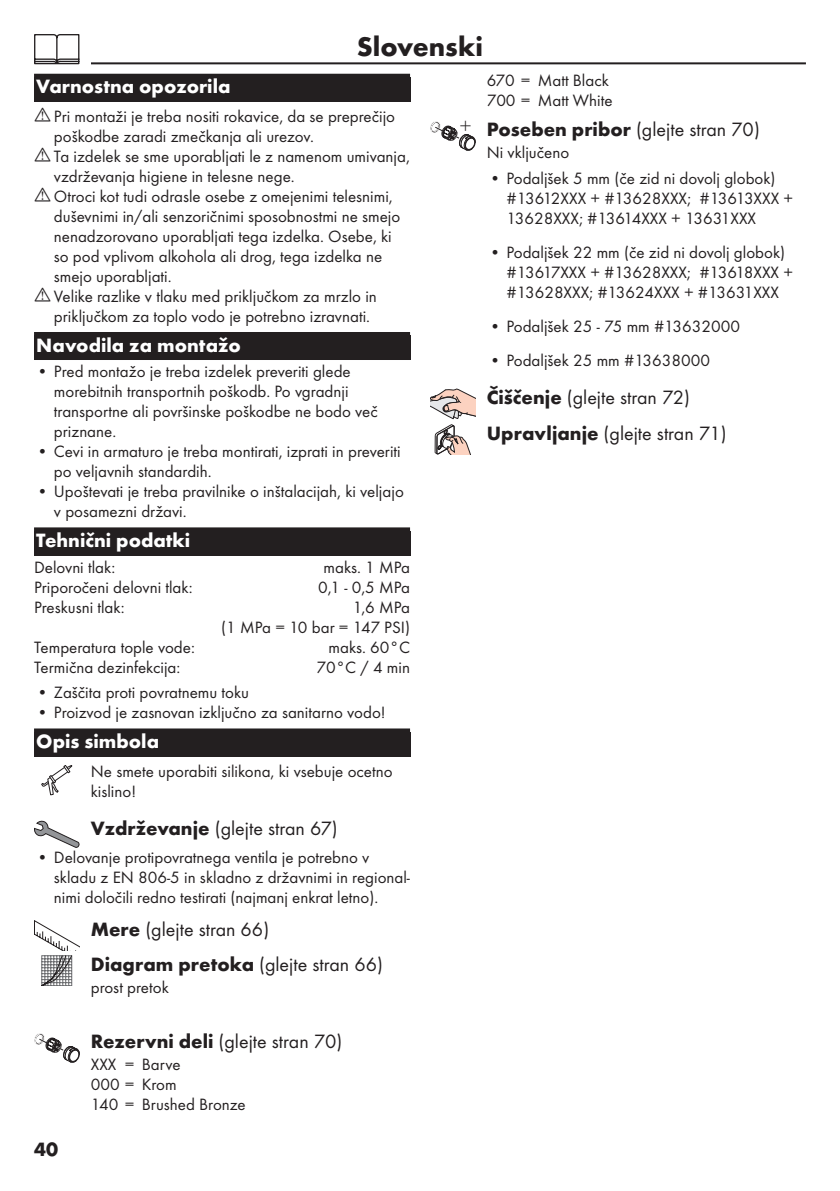
<style>
.page{position:relative;width:840px;height:1191px;background:#fff}
.page>*{position:absolute;margin:0;border:0;box-sizing:border-box;transform-origin:0 0}
.Sprache_Rahmenwechsel_SL{font:700 28px "Futura TOT";color:#231f20}
.t1{font:300 21.2px "Futura TOT";color:#231f20}
.Ueberschrift_o_Absatz_Grafik_SL{font:20px "Futura TOT Boo";color:#231f20}
.Ueberschrift_Grafik__folgeText_SL{font:20px "Futura TOT Boo";color:#231f20}
.Ueberschrift_SL{font:700 20px "Futura TOT";color:#fff}
.Ueberschrift_Grafik_SL{font:20px "Futura TOT Boo";color:#231f20}
.Ueberschrift___SL{font:700 20px "Futura TOT";color:#fff}
.t2{font:700 20px "Futura TOT";color:#231f20}
.Normaltext_Grafik_SL{font:17px/20px "Futura TOT Boo";color:#231f20}
.Techn__Daten_SL{font:17px/20px "Futura TOT Boo";color:#231f20;text-align:right}
.Farbe_SL{font:17px/20px "Futura TOT Boo";color:#231f20}
.Normaltext_nach_Grafik_SL{font:17px "Futura TOT Boo";color:#231f20}
.s1{font-family:"Futura TOT";font-weight:700}
</style>
<div class="page">
<hr style="left:34px;top:62px;width:771px;height:2px;background:#231f20">
<div style="left:23px;top:34px;width:68px;height:34px;background:#fff"></div>
<svg style="left:34px;top:34px;width:45px;height:30px"></svg>
<div style="left:34px;top:74px;width:376px;height:28px;background:#231f20"></div>
<div style="left:34px;top:332px;width:376px;height:28px;background:#231f20"></div>
<div style="left:34px;top:527px;width:376px;height:28px;background:#231f20"></div>
<div style="left:34px;top:728px;width:376px;height:28px;background:#231f20"></div>
<svg style="left:41px;top:765px;width:32px;height:30px"></svg>
<svg style="left:34px;top:820px;width:45px;height:28px"></svg>
<svg style="left:34px;top:920px;width:45px;height:65px"></svg>
<svg style="left:34px;top:1033px;width:45px;height:29px"></svg>
<svg style="left:430px;top:121px;width:45px;height:30px"></svg>
<svg style="left:430px;top:389px;width:45px;height:65px"></svg>
<p class="Sprache_Rahmenwechsel_SL" style="left:356px;top:29px;width:128px">Slovenski</p>
<p class="Ueberschrift___SL" style="left:36px;top:74px;width:195px">Varnostna opozorila</p>
<p class="Normaltext_Grafik_SL" style="left:54px;top:106px;width:342px">Pri montaži je treba nositi rokavice, da se preprečijo poškodbe zaradi zmečkanja ali urezov.</p>
<p class="Normaltext_Grafik_SL" style="left:54px;top:146px;width:357px">Ta izdelek se sme uporabljati le z namenom umivanja, vzdrževanja higiene in telesne nege.</p>
<p class="Normaltext_Grafik_SL" style="left:54px;top:186px;width:347px">Otroci kot tudi odrasle osebe z omejenimi telesnimi, duševnimi in/ali senzoričnimi sposobnostmi ne smejo nenadzorovano uporabljati tega izdelka. Osebe, ki so pod vplivom alkohola ali drog, tega izdelka ne smejo uporabljati.</p>
<p class="Normaltext_Grafik_SL" style="left:54px;top:286px;width:324px">Velike razlike v tlaku med priključkom za mrzlo in priključkom za toplo vodo je potrebno izravnati.</p>
<p class="Ueberschrift_SL" style="left:36px;top:332px;width:206px">Navodila za montažo</p>
<p class="Normaltext_Grafik_SL" style="left:54px;top:361px;width:325px;text-indent:-17px">• Pred montažo je treba izdelek preveriti glede morebitnih transportnih poškodb. Po vgradnji transportne ali površinske poškodbe ne bodo več priznane.</p>
<p class="Normaltext_Grafik_SL" style="left:54px;top:441px;width:348px;text-indent:-17px">• Cevi in armaturo je treba montirati, izprati in preveriti po veljavnih standardih.</p>
<p class="Normaltext_Grafik_SL" style="left:54px;top:481px;width:351px;text-indent:-17px">• Upoštevati je treba pravilnike o inštalacijah, ki veljajo v posamezni državi.</p>
<p class="Ueberschrift_SL" style="left:36px;top:528px;width:155px">Tehnični podatki</p>
<p class="Techn__Daten_SL" style="left:34px;top:557px;width:83px">Delovni tlak:</p>
<p class="Techn__Daten_SL" style="left:323px;top:557px;width:88px">maks. 1 MPa</p>
<p class="Techn__Daten_SL" style="left:34px;top:577px;width:160px">Priporočeni delovni tlak:</p>
<p class="Techn__Daten_SL" style="left:318px;top:577px;width:93px">0,1 - 0,5 MPa</p>
<p class="Techn__Daten_SL" style="left:34px;top:597px;width:92px">Preskusni tlak:</p>
<p class="Techn__Daten_SL" style="left:221px;top:597px;width:190px">1,6 MPa<br>(1 MPa = 10 bar = 147 PSI)</p>
<p class="Techn__Daten_SL" style="left:34px;top:637px;width:162px">Temperatura tople vode:</p>
<p class="Techn__Daten_SL" style="left:328px;top:637px;width:83px">maks. 60°C</p>
<p class="Techn__Daten_SL" style="left:34px;top:657px;width:148px">Termična dezinfekcija:</p>
<p class="Techn__Daten_SL" style="left:316px;top:657px;width:95px">70°C / 4 min</p>
<p class="Normaltext_Grafik_SL" style="left:37px;top:682px;width:213px">• Zaščita proti povratnemu toku</p>
<p class="Normaltext_Grafik_SL" style="left:37px;top:702px;width:350px">• Proizvod je zasnovan izključno za sanitarno vodo!</p>
<p class="Ueberschrift_SL" style="left:36px;top:729px;width:124px">Opis simbola</p>
<p class="Normaltext_Grafik_SL" style="left:91px;top:760px;width:303px">Ne smete uporabiti silikona, ki vsebuje ocetno kislino!</p>
<p class="Ueberschrift_Grafik__folgeText_SL" style="left:91px;top:816px;width:248px"><span class="s1">Vzdrževanje</span> (glejte stran 67)</p>
<p class="Normaltext_Grafik_SL" style="left:54px;top:847px;width:357px;text-indent:-17px">• Delovanje protipovratnega ventila je potrebno v skladu z EN 806-5 in skladno z državnimi in regional&shy;nimi določili redno testirati (najmanj enkrat letno).</p>
<p class="Ueberschrift_Grafik_SL" style="left:91px;top:917px;width:180px"><span class="s1">Mere</span> (glejte stran 66)</p>
<p class="Ueberschrift_o_Absatz_Grafik_SL" style="left:91px;top:952px;width:293px"><span class="s1">Diagram pretoka</span> (glejte stran 66)</p>
<p class="Normaltext_nach_Grafik_SL" style="left:91px;top:977px;width:80px">prost pretok</p>
<p class="Ueberschrift_o_Absatz_Grafik_SL" style="left:91px;top:1029px;width:253px"><span class="s1">Rezervni deli</span> (glejte stran 70)</p>
<p class="Farbe_SL" style="left:91px;top:1054px;width:156px">XXX = Barve<br>000 = Krom<br>140 = Brushed Bronze</p>
<p class="t2" style="left:34px;top:1136px;width:25px">40</p>
<p class="t1" style="left:459px;top:114px;width:13px">+</p>
<p class="Farbe_SL" style="left:486px;top:71px;width:127px">670 = Matt Black<br>700 = Matt White</p>
<p class="Ueberschrift_o_Absatz_Grafik_SL" style="left:486px;top:118px;width:274px"><span class="s1">Poseben pribor</span> (glejte stran 70)</p>
<p class="Normaltext_nach_Grafik_SL" style="left:486px;top:142px;width:84px">Ni vključeno</p>
<p class="Normaltext_Grafik_SL" style="left:506px;top:168px;width:288px;text-indent:-17px">• Podaljšek 5 mm (če zid ni dovolj globok) #13612XXX + #13628XXX; #13613XXX +<br>13628XXX; #13614XXX + 13631XXX</p>
<p class="Normaltext_Grafik_SL" style="left:506px;top:242px;width:288px;text-indent:-17px">• Podaljšek 22 mm (če zid ni dovolj globok) #13617XXX + #13628XXX; #13618XXX + #13628XXX; #13624XXX + #13631XXX</p>
<p class="Normaltext_Grafik_SL" style="left:489px;top:316px;width:252px">• Podaljšek 25 - 75 mm #13632000</p>
<p class="Normaltext_Grafik_SL" style="left:489px;top:350px;width:222px">• Podaljšek 25 mm #13638000</p>
<p class="Ueberschrift_Grafik_SL" style="left:486px;top:386px;width:205px"><span class="s1">Čiščenje</span> (glejte stran 72)</p>
<p class="Ueberschrift_Grafik__folgeText_SL" style="left:486px;top:421px;width:241px"><span class="s1">Upravljanje</span> (glejte stran 71)</p>
</div>
